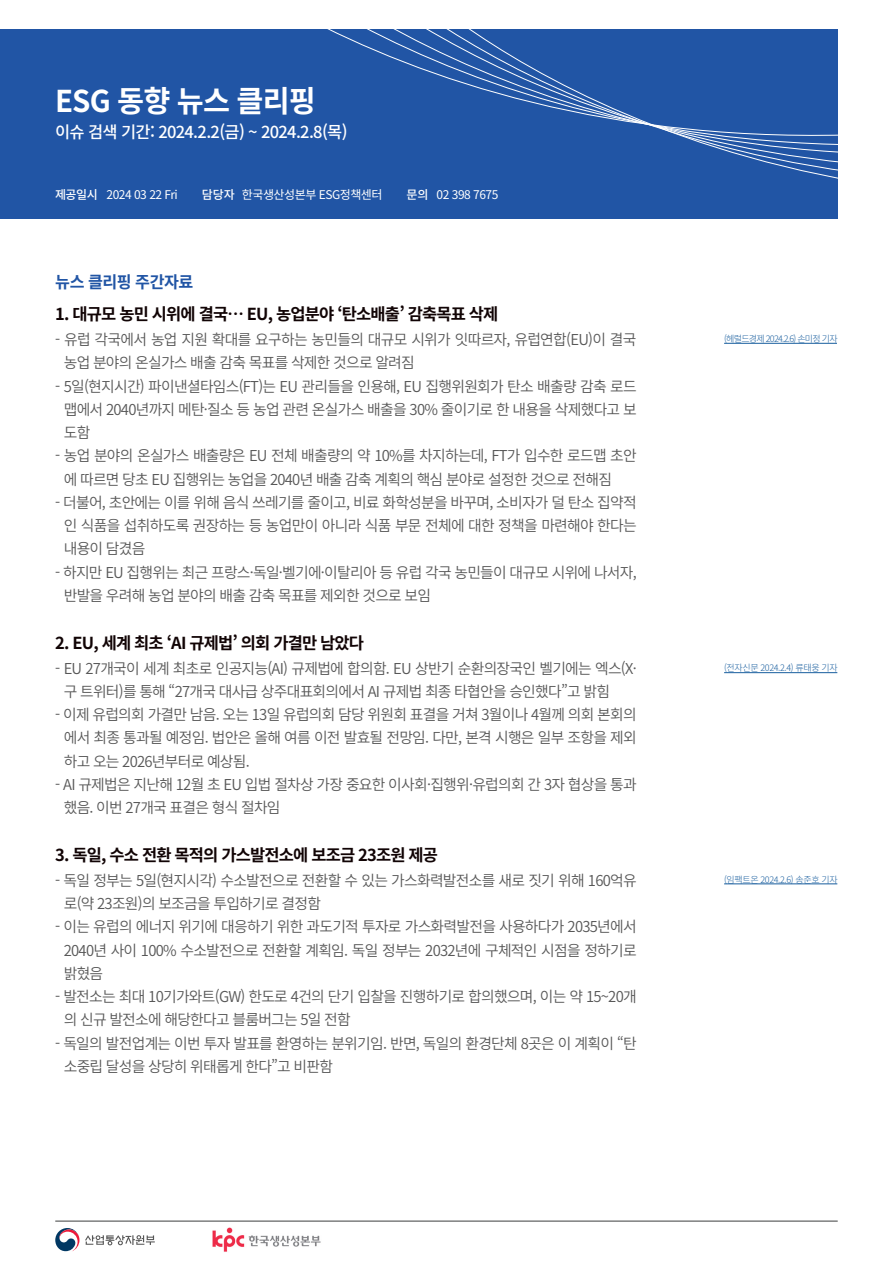
<style>
.page{position:relative;width:893px;height:1263px;background:#fff}
.page>*{position:absolute;margin:0;border:0;box-sizing:border-box;transform-origin:0 0}
.t1{font:700 30px "Source Han Sans K";letter-spacing:-.03em;color:#fff}
.t2{font:700 16.5px "Source Han Sans K";letter-spacing:-.05em;color:#110405}
.t3{font:500 16.5px "Source Han Sans K";letter-spacing:-.04em;color:#fff}
.t4{font:700 16.5px "Source Han Sans K";letter-spacing:-.03em;color:#2155a5}
.t5{font:15px/23.2px "Source Han Sans K";letter-spacing:-.05em;color:#575757}
.t6{font:12px "Source Han Sans K";letter-spacing:-.04em;color:#fff}
.t7{font:500 12px "Source Han Sans K";letter-spacing:-.025em;color:#fff}
.t8{font:300 9px "Source Han Sans K";letter-spacing:-.04em;color:#175d9e}
.t9{font:300 9px "Source Han Sans K";letter-spacing:-.08em;color:#175d9e}
</style>
<div class="page">
<div style="left:0;top:29px;width:838px;height:189px;background:#2155a5"></div>
<svg style="left:408px;top:29px;width:430px;height:190px"></svg>
<hr style="left:55px;top:1221px;width:783px;height:1px;background:#030505">
<img style="left:212px;top:1227px;width:109px;height:25px">
<hr style="left:724px;top:343px;width:113px;height:1px;background:#175d9e">
<hr style="left:724px;top:672px;width:113px;height:1px;background:#175d9e">
<hr style="left:724px;top:884px;width:113px;height:1px;background:#175d9e">
<svg style="left:55px;top:1228px;width:24px;height:23px"></svg>
<svg style="left:85px;top:1235px;width:70px;height:10px"></svg>
<p class="t1" style="left:55px;top:84px;width:262px">ESG 동향 뉴스 클리핑</p>
<p class="t3" style="left:55px;top:123px;width:294px">이슈 검색 기간: 2024.2.2(금) ~ 2024.2.8(목)</p>
<p class="t7" style="left:55px;top:188px;width:44px">제공일시</p>
<p class="t6" style="left:106px;top:188px;width:73px">2024 03 22 Fri</p>
<p class="t7" style="left:202px;top:188px;width:34px">담당자</p>
<p class="t6" style="left:242px;top:188px;width:142px">한국생산성본부 ESG정책센터</p>
<p class="t7" style="left:407px;top:188px;width:24px">문의</p>
<p class="t6" style="left:437px;top:188px;width:63px">02 398 7675</p>
<p class="t4" style="left:55px;top:272px;width:140px">뉴스 클리핑 주간자료</p>
<p class="t2" style="left:55px;top:305px;width:445px">1. 대규모 농민 시위에 결국… EU, 농업분야 ‘탄소배출’ 감축목표 삭제</p>
<p class="t5" style="left:64px;top:328px;width:574px;text-indent:-9px">- 유럽 각국에서 농업 지원 확대를 요구하는 농민들의 대규모 시위가 잇따르자, 유럽연합(EU)이 결국 농업 분야의 온실가스 배출 감축 목표를 삭제한 것으로 알려짐</p>
<p class="t5" style="left:64px;top:375px;width:574px;text-align:justify;text-indent:-9px">- 5일(현지시간) 파이낸셜타임스(FT)는 EU 관리들을 인용해, EU 집행위원회가 탄소 배출량 감축 로드 맵에서 2040년까지 메탄·질소 등 농업 관련 온실가스 배출을 30% 줄이기로 한 내용을 삭제했다고 보 도함</p>
<p class="t5" style="left:64px;top:444px;width:574px;text-indent:-9px">- 농업 분야의 온실가스 배출량은 EU 전체 배출량의 약 10%를 차지하는데, FT가 입수한 로드맵 초안 에 따르면 당초 EU 집행위는 농업을 2040년 배출 감축 계획의 핵심 분야로 설정한 것으로 전해짐</p>
<p class="t5" style="left:64px;top:491px;width:574px;text-align:justify;text-indent:-9px">- 더불어, 초안에는 이를 위해 음식 쓰레기를 줄이고, 비료 화학성분을 바꾸며, 소비자가 덜 탄소 집약적 인 식품을 섭취하도록 권장하는 등 농업만이 아니라 식품 부문 전체에 대한 정책을 마련해야 한다는 내용이 담겼음</p>
<p class="t5" style="left:64px;top:561px;width:574px;text-indent:-9px">- 하지만 EU 집행위는 최근 프랑스·독일·벨기에·이탈리아 등 유럽 각국 농민들이 대규모 시위에 나서자, 반발을 우려해 농업 분야의 배출 감축 목표를 제외한 것으로 보임</p>
<p class="t2" style="left:55px;top:633px;width:310px">2. EU, 세계 최초 ‘AI 규제법’ 의회 가결만 남았다</p>
<p class="t5" style="left:64px;top:657px;width:574px;text-indent:-9px">- EU 27개국이 세계 최초로 인공지능(AI) 규제법에 합의함. EU 상반기 순환의장국인 벨기에는 엑스(X· 구 트위터)를 통해 “27개국 대사급 상주대표회의에서 AI 규제법 최종 타협안을 승인했다”고 밝힘</p>
<p class="t5" style="left:64px;top:703px;width:574px;text-align:justify;text-indent:-9px">- 이제 유럽의회 가결만 남음. 오는 13일 유럽의회 담당 위원회 표결을 거쳐 3월이나 4월께 의회 본회의 에서 최종 통과될 예정임. 법안은 올해 여름 이전 발효될 전망임. 다만, 본격 시행은 일부 조항을 제외 하고 오는 2026년부터로 예상됨.</p>
<p class="t5" style="left:64px;top:773px;width:574px;text-indent:-9px">- AI 규제법은 지난해 12월 초 EU 입법 절차상 가장 중요한 이사회·집행위·유럽의회 간 3자 협상을 통과 했음. 이번 27개국 표결은 형식 절차임</p>
<p class="t2" style="left:55px;top:845px;width:384px">3. 독일, 수소 전환 목적의 가스발전소에 보조금 23조원 제공</p>
<p class="t5" style="left:64px;top:869px;width:574px;text-indent:-9px">- 독일 정부는 5일(현지시각) 수소발전으로 전환할 수 있는 가스화력발전소를 새로 짓기 위해 160억유 로(약 23조원)의 보조금을 투입하기로 결정함</p>
<p class="t5" style="left:64px;top:915px;width:574px;text-align:justify;text-indent:-9px">- 이는 유럽의 에너지 위기에 대응하기 위한 과도기적 투자로 가스화력발전을 사용하다가 2035년에서 2040년 사이 100% 수소발전으로 전환할 계획임. 독일 정부는 2032년에 구체적인 시점을 정하기로 밝혔음</p>
<p class="t5" style="left:64px;top:985px;width:574px;text-indent:-9px">- 발전소는 최대 10기가와트(GW) 한도로 4건의 단기 입찰을 진행하기로 합의했으며, 이는 약 15~20개 의 신규 발전소에 해당한다고 블룸버그는 5일 전함</p>
<p class="t5" style="left:64px;top:1032px;width:574px;text-indent:-9px">- 독일의 발전업계는 이번 투자 발표를 환영하는 분위기임. 반면, 독일의 환경단체 8곳은 이 계획이 “탄 소중립 달성을 상당히 위태롭게 한다”고 비판함</p>
<p class="t9" style="left:724px;top:334px;width:115px">(헤럴드경제 2024.2.6) 손미정 기자</p>
<p class="t8" style="left:724px;top:663px;width:115px">(전자신문 2024.2.4) 류태웅 기자</p>
<p class="t8" style="left:724px;top:874px;width:115px">(임팩트온 2024.2.6) 송준호 기자</p>
</div>
